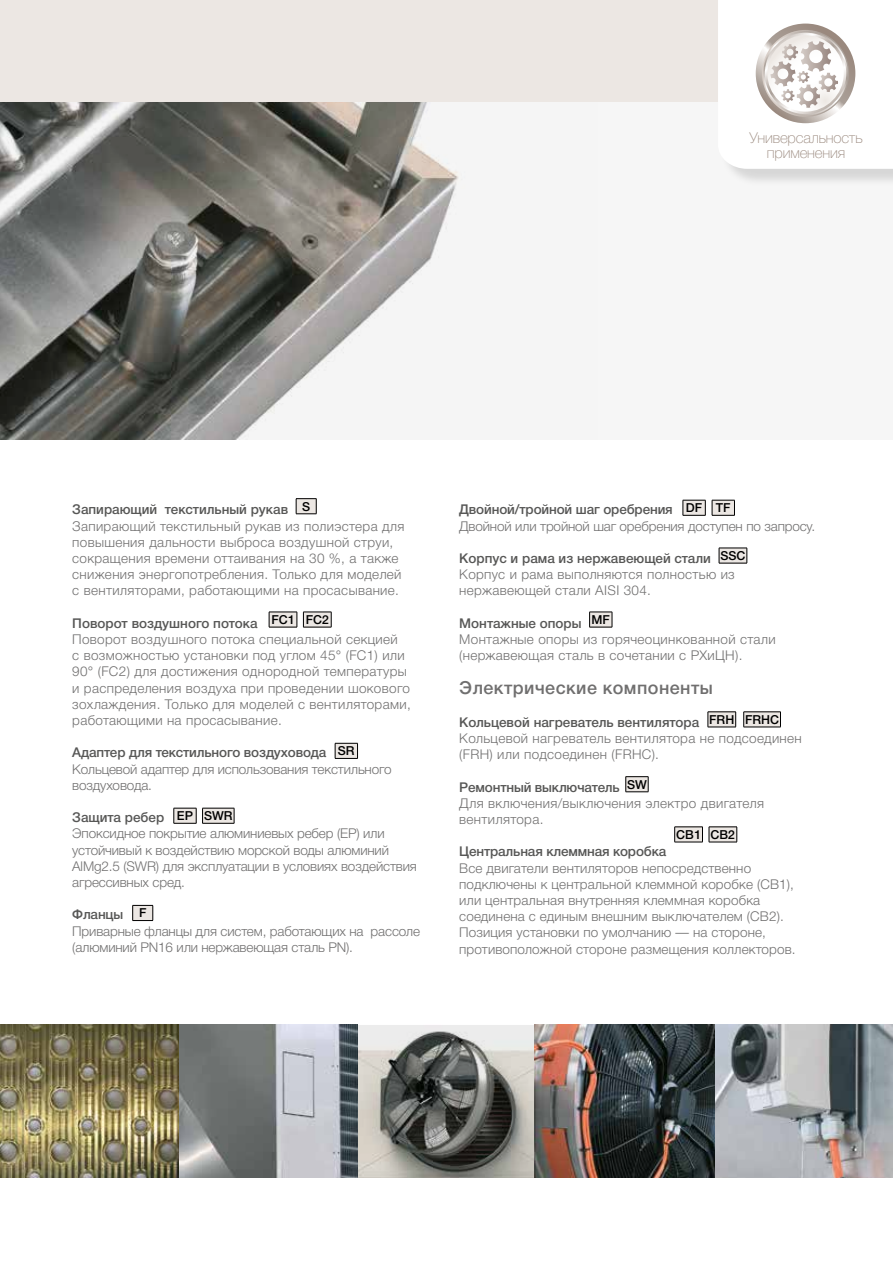
<style>
.page{position:relative;width:893px;height:1263px;background:#fff}
.page>*{position:absolute;margin:0;border:0;box-sizing:border-box;transform-origin:0 0}
.t1{font:500 18px "Helvetica Neue Cyr";letter-spacing:.025em;color:#706f6f}
.t2{font:100 15px/15px "Helvetica Neue Cyr";letter-spacing:-.01em;color:#9a897e;text-align:center}
.t3{font:300 13.5px/16.2px "Helvetica Neue Cyr";letter-spacing:.01em;color:#706f6f}
.t4{font:300 13.5px/16.2px "Helvetica Neue Cyr";letter-spacing:-.01em;color:#706f6f}
.t5{font:500 13.5px "Helvetica Neue Cyr";letter-spacing:-.01em;color:#575756}
.t6{font:500 12.45px "Helvetica Neue Cyr";color:#000}
</style>
<div class="page">
<div style="left:0;top:77px;width:893px;height:362px;background:#f6f6f6"></div>
<img style="left:1px;top:1024px;width:892px;height:153px">
<svg style="left:334px;top:1025px;width:223px;height:152px;background:#85837f"></svg>
<img style="left:0;top:101px;width:598px;height:338px">
<hr style="left:0;top:1024px;width:1px;height:153px;background:#e3e3e3">
<div style="left:0;top:0;width:893px;height:101px;background:#ece7e3"></div>
<svg style="left:296px;top:498px;width:21px;height:16px"></svg>
<svg style="left:132px;top:905px;width:22px;height:16px"></svg>
<svg style="left:683px;top:500px;width:23px;height:16px"></svg>
<svg style="left:712px;top:500px;width:23px;height:16px"></svg>
<svg style="left:335px;top:743px;width:23px;height:16px"></svg>
<svg style="left:589px;top:612px;width:24px;height:16px"></svg>
<svg style="left:625px;top:776px;width:24px;height:16px"></svg>
<svg style="left:708px;top:711px;width:28px;height:17px"></svg>
<svg style="left:719px;top:548px;width:29px;height:16px"></svg>
<svg style="left:269px;top:612px;width:63px;height:16px"></svg>
<div style="left:744px;top:712px;width:36px;height:15px;background:#ece7e3"></div>
<hr style="left:743px;top:711px;width:38px;height:1px;background:#000">
<svg style="left:743px;top:712px;width:1px;height:15px"></svg>
<svg style="left:780px;top:712px;width:1px;height:15px"></svg>
<hr style="left:743px;top:727px;width:38px;height:1px;background:#000">
<svg style="left:674px;top:827px;width:29px;height:16px"></svg>
<svg style="left:709px;top:827px;width:28px;height:16px"></svg>
<div style="left:203px;top:808px;width:31px;height:15px;background:#ece7e3"></div>
<hr style="left:202px;top:808px;width:32px;height:1px;background:#000">
<svg style="left:174px;top:808px;width:29px;height:16px"></svg>
<svg style="left:234px;top:808px;width:1px;height:15px"></svg>
<hr style="left:202px;top:823px;width:32px;height:1px;background:#000">
<div style="left:720px;top:0;width:173px;height:188px;background:#000;opacity:.13"></div>
<svg style="left:718px;top:0;width:175px;height:169px"></svg>
<p class="t2" style="left:750px;top:130px;width:115px">Универсальность применения</p>
<p class="t6" style="left:302px;top:499px;width:10px">S</p>
<p class="t5" style="left:72px;top:502px;width:217px">Запирающий текстильный рукав</p>
<p class="t3" style="left:72px;top:518px;width:334px">Запирающий текстильный рукав из полиэстера для повышения дальности выброса воздушной струи, сокращения времени оттаивания на 30 %, а также снижения энергопотребления. Только для моделей с вентиляторами, работающими на просасывание.</p>
<p class="t5" style="left:72px;top:616px;width:187px">Поворот воздушного потока</p>
<p class="t3" style="left:72px;top:631px;width:340px">Поворот воздушного потока специальной секцией<br>с возможностью установки под углом 45° (FC1) или 90° (FC2) для достижения однородной температуры и распределения воздуха при проведении шокового зохлаждения. Только для моделей с вентиляторами, работающими на просасывание.</p>
<p class="t5" style="left:72px;top:745px;width:255px">Адаптер для текстильного воздуховода</p>
<p class="t4" style="left:72px;top:761px;width:321px">Кольцевой адаптер для использования текстильного воздуховода.</p>
<p class="t5" style="left:72px;top:810px;width:94px">Защита ребер</p>
<p class="t4" style="left:72px;top:826px;width:346px">Эпоксидное покрытие алюминиевых ребер (EP) или устойчивый к воздействию морской воды алюминий AlMg2.5 (SWR) для эксплуатации в условиях воздействия агрессивных сред.</p>
<p class="t5" style="left:72px;top:907px;width:52px">Фланцы</p>
<p class="t4" style="left:72px;top:923px;width:349px">Приварные фланцы для систем, работающих на рассоле (алюминий PN16 или нержавеющая сталь PN).</p>
<p class="t6" style="left:271px;top:613px;width:59px">FC1 FC2</p>
<p class="t6" style="left:338px;top:744px;width:18px">SR</p>
<p class="t6" style="left:177px;top:809px;width:57px">EP SWR</p>
<p class="t6" style="left:139px;top:906px;width:9px">F</p>
<p class="t6" style="left:686px;top:501px;width:46px">DF TF</p>
<p class="t5" style="left:459px;top:502px;width:215px">Двойной/тройной шаг оребрения</p>
<p class="t4" style="left:459px;top:518px;width:357px">Двойной или тройной шаг оребрения доступен по запросу.</p>
<p class="t5" style="left:459px;top:551px;width:253px">Корпус и рама из нержавеющей стали</p>
<p class="t3" style="left:459px;top:566px;width:277px">Корпус и рама выполняются полностью из нержавеющей стали AISI 304.</p>
<p class="t5" style="left:459px;top:616px;width:124px">Монтажные опоры</p>
<p class="t3" style="left:459px;top:631px;width:318px">Монтажные опоры из горячеоцинкованной стали (нержавеющая сталь в сочетании с РХиЦН).</p>
<h1 class="t1" style="left:459px;top:678px;width:255px">Электрические компоненты</h1>
<p class="t5" style="left:459px;top:715px;width:242px">Кольцевой нагреватель вентилятора</p>
<p class="t3" style="left:459px;top:730px;width:344px">Кольцевой нагреватель вентилятора не подсоединен (FRH) или подсоединен (FRHC).</p>
<p class="t5" style="left:459px;top:779px;width:162px">Ремонтный выключатель</p>
<p class="t3" style="left:459px;top:795px;width:306px">Для включения/выключения электро двигателя вентилятора.</p>
<p class="t5" style="left:459px;top:844px;width:209px">Центральная клеммная коробка</p>
<p class="t3" style="left:459px;top:860px;width:338px">Все двигатели вентиляторов непосредственно подключены к центральной клеммной коробке (CB1), или центральная внутренняя клеммная коробка соединена с единым внешним выключателем (CB2).<br>Позиция установки по умолчанию — на стороне, противоположной стороне размещения коллекторов.</p>
<p class="t6" style="left:720px;top:549px;width:27px">SSC</p>
<p class="t6" style="left:592px;top:613px;width:20px">MF</p>
<p class="t6" style="left:745px;top:713px;width:36px">FRHC</p>
<p class="t6" style="left:709px;top:713px;width:27px">FRH</p>
<p class="t6" style="left:627px;top:777px;width:21px">SW</p>
<p class="t6" style="left:676px;top:828px;width:60px">CB1 CB2</p>
</div>
